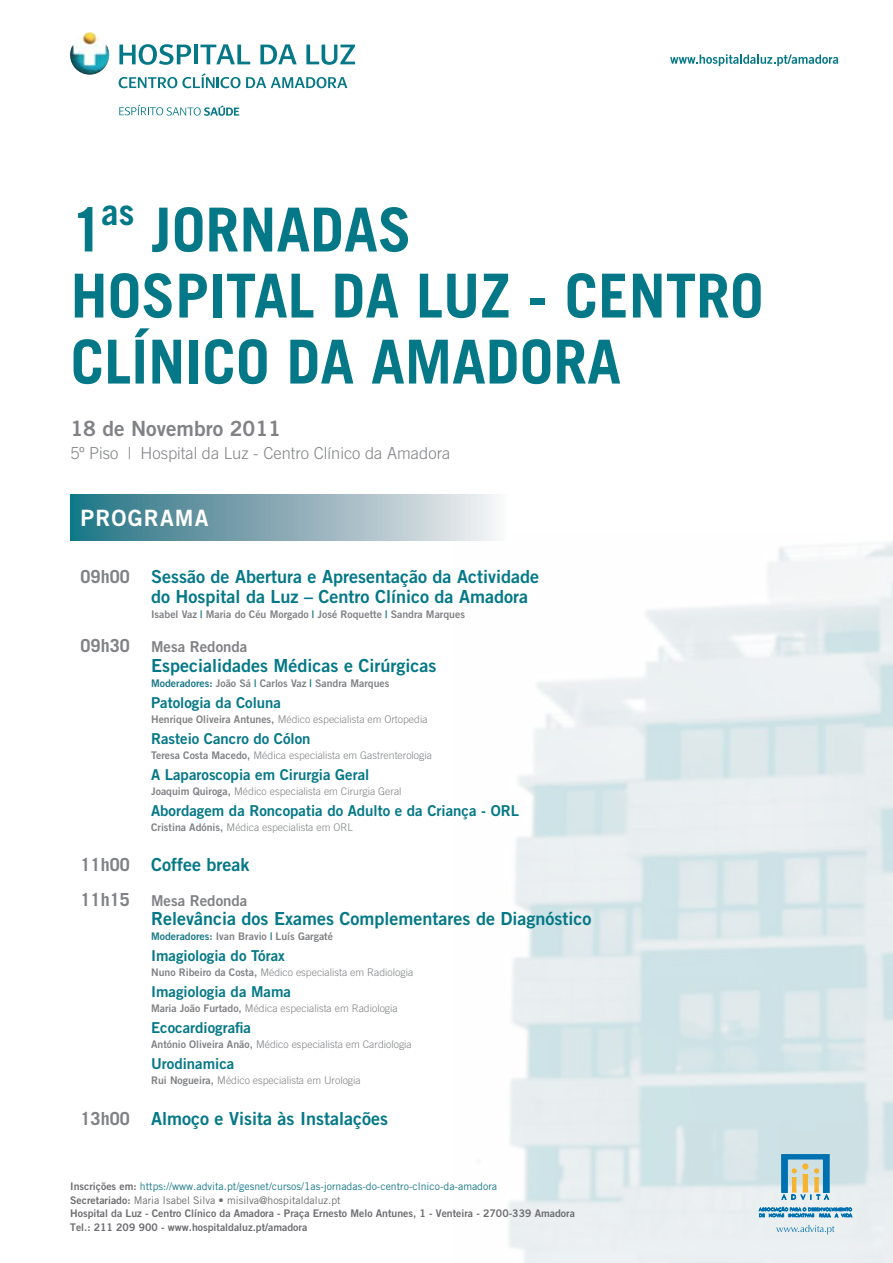
<style>
.page{position:relative;width:893px;height:1263px;background:#fff}
.page>*{position:absolute;margin:0;border:0;box-sizing:border-box;transform-origin:0 0}
.t1{font:700 60.75px/66px "Trade Gothic LT Std";color:#047887}
.t2{font:22.5px "Trade Gothic LT Std Bd 2";letter-spacing:.05em;color:#fff}
.t3{font:21px "Trade Gothic LT Std Bd 2";color:#808285}
.t4{font:18px/19.5px "Trade Gothic LT Std Bd 2";color:#047887}
.t5{font:300 16.5px "Trade Gothic LT Std";color:#808285}
.t6{font:15px "Trade Gothic LT Std Bd 2";color:#047887}
.t7{font:15px "Trade Gothic LT Std Bd 2";color:#808285}
.t8{font:300 10.5px "Trade Gothic LT Std";color:#808285}
.t9{font:10.5px/13.5px "Trade Gothic LT Std";color:#187988}
.t10{font:10.5px "Trade Gothic LT Std Bd 2";color:#808285}
.t11{font:10.5px/13.5px "Trade Gothic LT Std Bd 2";color:#6d6e71}
.s1{font-family:"Trade Gothic LT Std";font-weight:700;color:#808285}
.s2{color:#187988}
.s3{font-family:"Trade Gothic LT Std";font-weight:700;font-size:18px}
.s4{font-family:"Trade Gothic LT Std Bd 2";font-weight:400}
.s5{font-family:"Trade Gothic LT Std Bd 2";color:#6d6e71}
.s6{color:#6d6e71}
</style>
<div class="page">
<img style="left:509px;top:541px;width:384px;height:722px">
<svg style="left:776px;top:1225px;width:58px;height:9px"></svg>
<svg style="left:781px;top:1154px;width:49px;height:46px"></svg>
<svg style="left:759px;top:1207px;width:93px;height:10px"></svg>
<div style="left:70px;top:494px;width:441px;height:47px;background:linear-gradient(to right,#216f81,#faf1f4)"></div>
<svg style="left:670px;top:54px;width:168px;height:12px"></svg>
<svg style="left:119px;top:73px;width:228px;height:15px"></svg>
<svg style="left:119px;top:105px;width:120px;height:11px"></svg>
<svg style="left:119px;top:44px;width:72px;height:21px"></svg>
<hr style="left:194px;top:45px;width:4px;height:19px;background:#047887">
<svg style="left:200px;top:44px;width:50px;height:20px"></svg>
<svg style="left:260px;top:44px;width:37px;height:20px"></svg>
<svg style="left:306px;top:45px;width:49px;height:20px"></svg>
<img style="left:70px;top:32px;width:39px;height:43px">
<h1 class="t1" style="left:70px;top:196px;width:695px">1<sup>as</sup> JORNADAS<br>HOSPITAL DA LUZ - CENTRO<br>CLÍNICO DA AMADORA</h1>
<h3 class="t3" style="left:70px;top:416px;width:212px">18 de Novembro 2011</h3>
<h3 class="t5" style="left:70px;top:443px;width:381px">5º Piso | Hospital da Luz - Centro Clínico da Amadora</h3>
<h2 class="t2" style="left:81px;top:504px;width:129px">PROGRAMA</h2>
<h3 class="t4" style="left:151px;top:567px;width:389px;text-indent:-70px"><span class="s1">09h00</span> Sessão de Abertura e Apresentação da Actividade do Hospital da Luz – Centro Clínico da Amadora</h3>
<p class="t10" style="left:151px;top:607px;width:315px">Isabel Vaz <span class="s2">|</span> Maria do Céu Morgado <span class="s2">|</span> José Roquette <span class="s2">|</span> Sandra Marques</p>
<h3 class="t7" style="left:81px;top:637px;width:168px"><span class="s3">09h30</span> Mesa Redonda</h3>
<h3 class="t4" style="left:151px;top:655px;width:287px">Especialidades Médicas e Cirúrgicas</h3>
<p class="t10" style="left:151px;top:676px;width:240px"><span class="s2">Moderadores:</span> João Sá <span class="s2">|</span> Carlos Vaz <span class="s2">|</span> Sandra Marques</p>
<h3 class="t6" style="left:151px;top:693px;width:132px">Patologia da Coluna</h3>
<p class="t8" style="left:151px;top:713px;width:278px"><span class="s4">Henrique Oliveira Antunes,</span> Médico especialista em Ortopedia</p>
<h3 class="t6" style="left:151px;top:729px;width:161px">Rasteio Cancro do Cólon</h3>
<p class="t8" style="left:151px;top:749px;width:282px"><span class="s4">Teresa Costa Macedo,</span> Médica especialista em Gastrenterologia</p>
<h3 class="t6" style="left:151px;top:765px;width:220px">A Laparoscopia em Cirurgia Geral</h3>
<p class="t8" style="left:151px;top:785px;width:252px"><span class="s4">Joaquim Quiroga,</span> Médico especialista em Cirurgia Geral</p>
<h3 class="t6" style="left:151px;top:801px;width:369px">Abordagem da Roncopatia do Adulto e da Criança - ORL</h3>
<p class="t8" style="left:151px;top:821px;width:203px"><span class="s4">Cristina Adónis,</span> Médica especialista em ORL</p>
<h3 class="t4" style="left:81px;top:855px;width:170px"><span class="s1">11h00</span> Coffee break</h3>
<h3 class="t7" style="left:81px;top:891px;width:168px"><span class="s3">11h15</span> Mesa Redonda</h3>
<h3 class="t4" style="left:151px;top:909px;width:442px">Relevância dos Exames Complementares de Diagnóstico</h3>
<p class="t10" style="left:151px;top:930px;width:183px"><span class="s2">Moderadores:</span> Ivan Bravio <span class="s2">|</span> Luís Gargaté</p>
<h3 class="t6" style="left:151px;top:946px;width:135px">Imagiologia do Tórax</h3>
<p class="t8" style="left:151px;top:966px;width:264px"><span class="s4">Nuno Ribeiro da Costa,</span> Médico especialista em Radiologia</p>
<h3 class="t6" style="left:151px;top:982px;width:141px">Imagiologia da Mama</h3>
<p class="t8" style="left:151px;top:1002px;width:248px"><span class="s4">Maria João Furtado,</span> Médica especialista em Radiologia</p>
<h3 class="t6" style="left:151px;top:1018px;width:102px">Ecocardiografia</h3>
<p class="t8" style="left:151px;top:1038px;width:262px"><span class="s4">António Oliveira Anão,</span> Médico especialista em Cardiologia</p>
<h3 class="t6" style="left:151px;top:1054px;width:85px">Urodinamica</h3>
<p class="t8" style="left:151px;top:1074px;width:211px"><span class="s4">Rui Nogueira,</span> Médico especialista em Urologia</p>
<h3 class="t4" style="left:81px;top:1108px;width:309px"><span class="s1">13h00</span> Almoço e Visita às Instalações</h3>
<p class="t9" style="left:70px;top:1179px;width:428px"><span class="s5">Inscrições em:</span> https://www.advita.pt/gesnet/cursos/1as-jornadas-do-centro-clnico-da-amadora<br><span class="s5">Secretariado:</span> <span class="s6">Maria Isabel Silva • misilva@hospitaldaluz.pt</span></p>
<p class="t11" style="left:70px;top:1206px;width:506px">Hospital da Luz - Centro Clínico da Amadora - Praça Ernesto Melo Antunes, 1 - Venteira - 2700-339 Amadora<br>Tel.: 211 209 900 - www.hospitaldaluz.pt/amadora</p>
</div>
